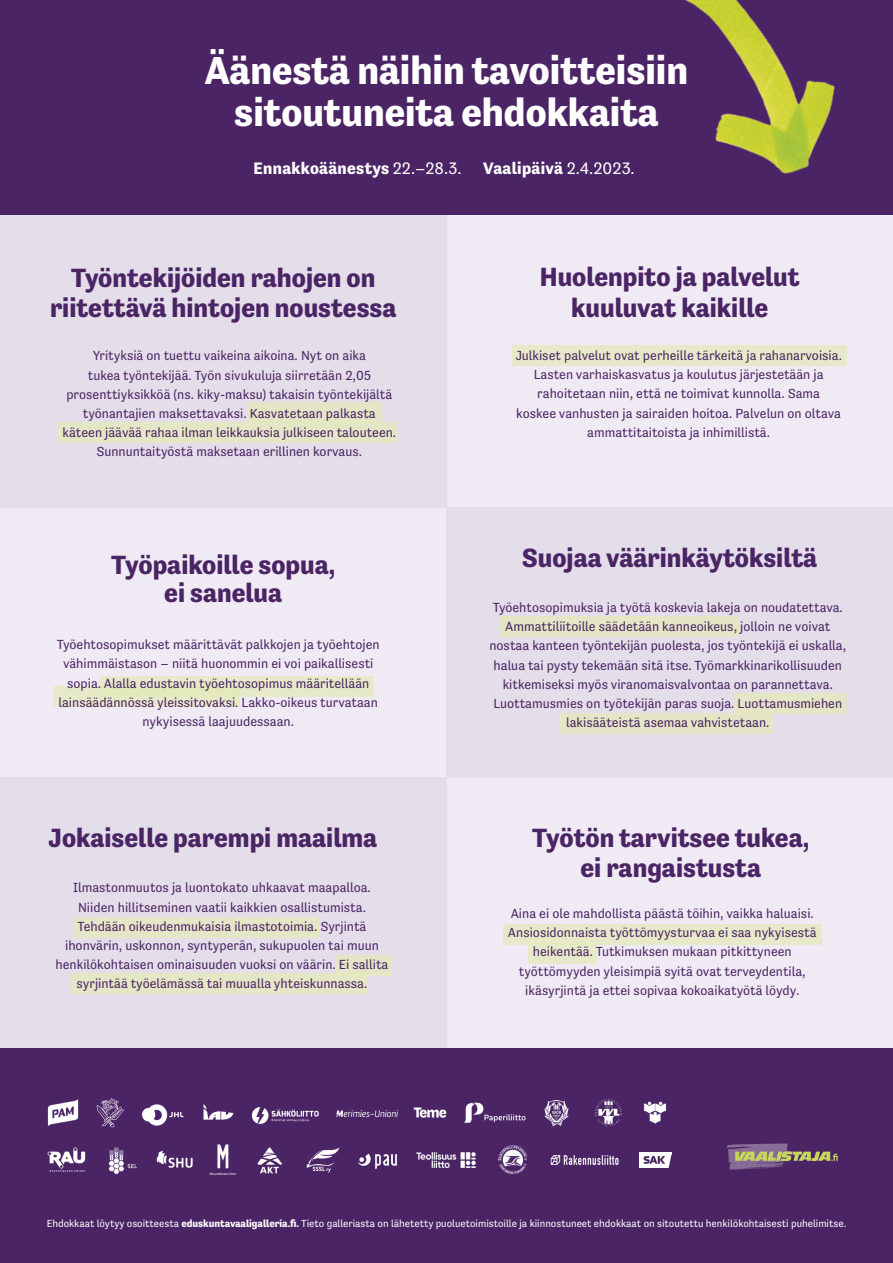
<style>
.page{position:relative;width:893px;height:1263px;background:#fff}
.page>*{position:absolute;margin:0;border:0;box-sizing:border-box;transform-origin:0 0}
.t1{font:700 40.05px/42.3px "Tenso";color:#fff;text-align:center}
.t2{font:700 27px/30.5px "Tenso";color:#4a2464;text-align:center}
.t3{font:700 16.95px "Tenso";letter-spacing:.02em;color:#fff}
.t4{font:13.5px/19.2px "Tenso Regular 4";color:#4a2464;text-align:center}
.t5{font:10.5px "Tenso Regular 4";color:#fff}
.s1{font-family:"Tenso Regular 4";font-weight:400}
.s2{font-family:"Tenso";font-weight:700}
</style>
<div class="page">
<div style="left:0;top:215px;width:893px;height:832px;background:#efeaf4"></div>
<div style="left:0;top:215px;width:446px;height:292px;background:#e4ddea"></div>
<div style="left:0;top:777px;width:446px;height:270px;background:#e4ddea"></div>
<div style="left:446px;top:507px;width:447px;height:270px;background:#e4ddea"></div>
<div style="left:0;top:0;width:893px;height:215px;background:#4a2464"></div>
<div style="left:0;top:1048px;width:893px;height:215px;background:#4a2464"></div>
<img style="left:684px;top:0;width:151px;height:174px">
<svg style="left:726px;top:1143px;width:112px;height:26px"></svg>
<img style="left:639px;top:1152px;width:33px;height:15px">
<img style="left:108px;top:1147px;width:29px;height:27px">
<img style="left:416px;top:1152px;width:60px;height:16px">
<img style="left:258px;top:1147px;width:24px;height:26px">
<img style="left:550px;top:1155px;width:69px;height:10px">
<img style="left:47px;top:1147px;width:39px;height:25px">
<img style="left:251px;top:1107px;width:68px;height:16px">
<img style="left:141px;top:1104px;width:43px;height:22px">
<img style="left:47px;top:1099px;width:32px;height:27px">
<img style="left:358px;top:1153px;width:39px;height:16px">
<img style="left:464px;top:1103px;width:62px;height:19px">
<img style="left:96px;top:1098px;width:28px;height:30px">
<img style="left:203px;top:1104px;width:31px;height:16px">
<img style="left:643px;top:1101px;width:24px;height:23px">
<img style="left:336px;top:1110px;width:62px;height:8px">
<img style="left:209px;top:1144px;width:28px;height:31px">
<img style="left:497px;top:1145px;width:31px;height:30px">
<img style="left:156px;top:1150px;width:37px;height:18px">
<img style="left:306px;top:1147px;width:34px;height:26px">
<img style="left:413px;top:1107px;width:34px;height:11px">
<img style="left:544px;top:1100px;width:25px;height:26px">
<img style="left:595px;top:1098px;width:27px;height:29px">
<div style="left:58px;top:423px;width:339px;height:20px;background:#e4e6c6"></div>
<div style="left:247px;top:402px;width:135px;height:21px;background:#e4e6c6"></div>
<div style="left:512px;top:345px;width:335px;height:20px;background:#e7eac9"></div>
<div style="left:500px;top:616px;width:239px;height:21px;background:#e4e6c6"></div>
<div style="left:735px;top:693px;width:111px;height:21px;background:#e4e6c6"></div>
<div style="left:561px;top:713px;width:212px;height:21px;background:#e4e6c6"></div>
<div style="left:74px;top:917px;width:246px;height:20px;background:#e4e6c6"></div>
<div style="left:70px;top:973px;width:298px;height:21px;background:#e4e6c6"></div>
<div style="left:336px;top:955px;width:55px;height:20px;background:#e4e6c6"></div>
<div style="left:504px;top:924px;width:318px;height:20px;background:#e7eac9"></div>
<div style="left:529px;top:943px;width:68px;height:21px;background:#e7eac9"></div>
<div style="left:99px;top:676px;width:274px;height:21px;background:#e7eac9"></div>
<div style="left:54px;top:686px;width:185px;height:20px;background:linear-gradient(to right,#e7eac8,#e5eac0)"></div>
<p class="t1" style="left:205px;top:49px;width:485px">Äänestä näihin tavoitteisiin sitoutuneita ehdokkaita</p>
<p class="t3" style="left:254px;top:159px;width:209px">Ennakkoäänestys <span class="s1">22.–28.3.</span></p>
<p class="t3" style="left:483px;top:159px;width:153px">Vaalipäivä <span class="s1">2.4.2023.</span></p>
<p class="t2" style="left:50px;top:262px;width:348px">Työntekijöiden rahojen on riitettävä hintojen noustessa</p>
<p class="t2" style="left:540px;top:262px;width:261px">Huolenpito ja palvelut kuuluvat kaikille</p>
<p class="t4" style="left:62px;top:346px;width:335px">Yrityksiä on tuettu vaikeina aikoina. Nyt on aika<br>tukea työntekijää. Työn sivukuluja siirretään 2,05 prosenttiyksikköä (ns. kiky-maksu) takaisin työntekijältä työnantajien maksettavaksi. Kasvatetaan palkasta käteen jäävää rahaa ilman leikkauksia julkiseen talouteen.<br>Sunnuntaityöstä maksetaan erillinen korvaus.</p>
<p class="t4" style="left:515px;top:346px;width:328px">Julkiset palvelut ovat perheille tärkeitä ja rahanarvoisia.<br>Lasten varhaiskasvatus ja koulutus järjestetään ja rahoitetaan niin, että ne toimivat kunnolla. Sama<br>koskee vanhusten ja sairaiden hoitoa. Palvelun on oltava ammattitaitoista ja inhimillistä.</p>
<p class="t2" style="left:111px;top:551px;width:226px;line-height:27.5px">Työpaikoille sopua, ei sanelua</p>
<p class="t4" style="left:57px;top:635px;width:324px">Työehtosopimukset määrittävät palkkojen ja työehtojen vähimmäistason – niitä huonommin ei voi paikallisesti sopia. Alalla edustavin työehtosopimus määritellään lainsäädännössä yleissitovaksi. Lakko-oikeus turvataan nykyisessä laajuudessaan.</p>
<p class="t2" style="left:49px;top:822px;width:330px">Jokaiselle parempi maailma</p>
<p class="t4" style="left:56px;top:878px;width:334px">Ilmastonmuutos ja luontokato uhkaavat maapalloa.<br>Niiden hillitseminen vaatii kaikkien osallistumista.<br>Tehdään oikeudenmukaisia ilmastotoimia. Syrjintä ihonvärin, uskonnon, syntyperän, sukupuolen tai muun henkilökohtaisen ominaisuuden vuoksi on väärin. Ei sallita syrjintää työelämässä tai muualla yhteiskunnassa.</p>
<p class="t2" style="left:522px;top:543px;width:297px">Suojaa väärinkäytöksiltä</p>
<p class="t4" style="left:489px;top:598px;width:358px">Työehtosopimuksia ja työtä koskevia lakeja on noudatettava.<br>Ammattiliitoille säädetään kanneoikeus, jolloin ne voivat nostaa kanteen työntekijän puolesta, jos työntekijä ei uskalla, halua tai pysty tekemään sitä itse. Työmarkkinarikollisuuden kitkemiseksi myös viranomaisvalvontaa on parannettava.<br>Luottamusmies on työtekijän paras suoja. Luottamusmiehen lakisääteistä asemaa vahvistetaan.</p>
<p class="t2" style="left:532px;top:822px;width:278px">Työtön tarvitsee tukea, ei rangaistusta</p>
<p class="t4" style="left:508px;top:904px;width:310px">Aina ei ole mahdollista päästä töihin, vaikka haluaisi.<br>Ansiosidonnaista työttömyysturvaa ei saa nykyisestä heikentää. Tutkimuksen mukaan pitkittyneen työttömyyden yleisimpiä syitä ovat terveydentila, ikäsyrjintä ja ettei sopivaa kokoaikatyötä löydy.</p>
<p class="t5" style="left:47px;top:1218px;width:801px">Ehdokkaat löytyy osoitteesta <span class="s2">eduskuntavaaligalleria.fi.</span> Tieto galleriasta on lähetetty puoluetoimistoille ja kiinnostuneet ehdokkaat on sitoutettu henkilökohtaisesti puhelimitse.</p>
</div>
